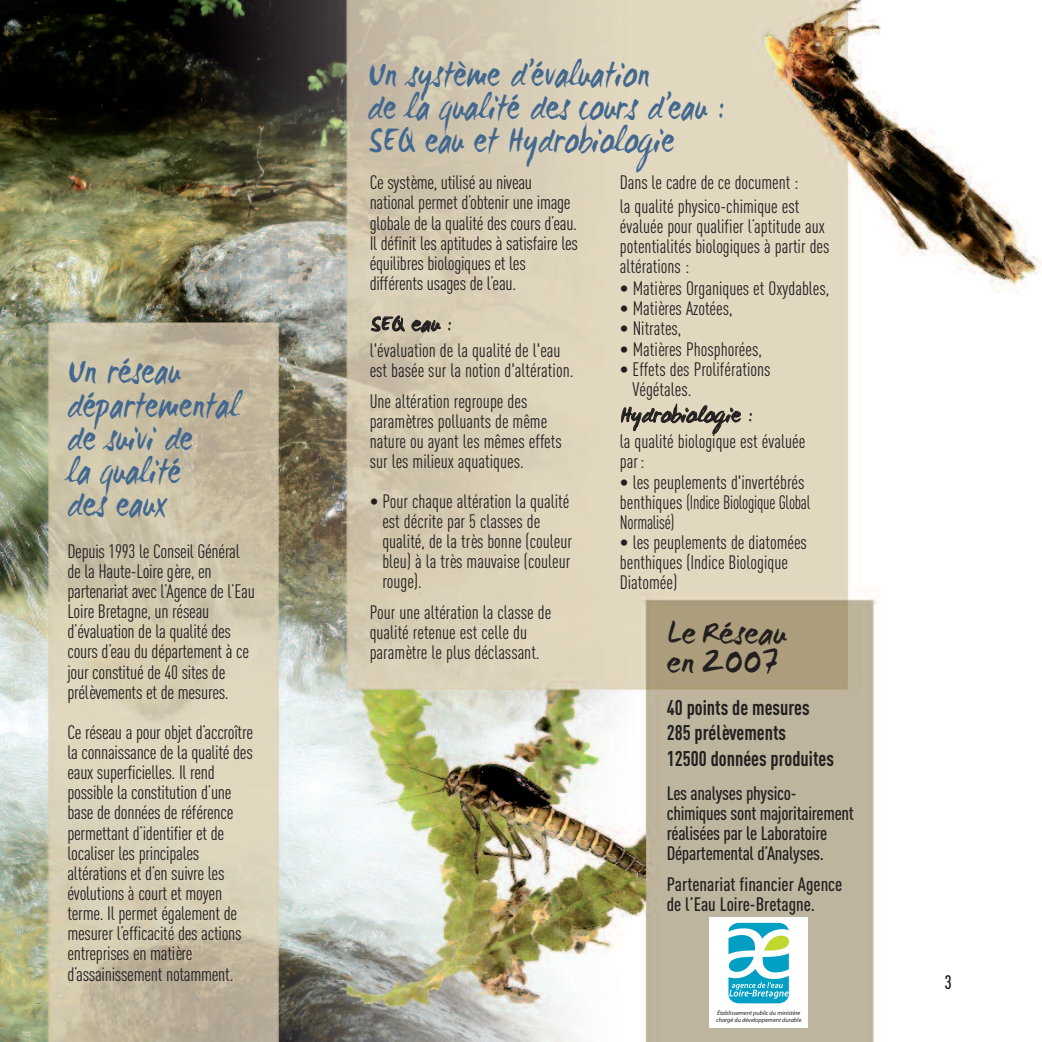
<style>
.page{position:relative;width:1042px;height:1042px;background:#fff}
.page>*{position:absolute;margin:0;border:0;box-sizing:border-box;transform-origin:0 0}
.t1{font:38.5px/33.2px "WC Mano Negra Bta";color:#436890;scale:.8 1}
.t2{font:33.25px/29.8px "WC Mano Negra Bta";color:#231f20}
.t3{font:22.75px "WC Mano Negra Bta";color:#231f20}
.t4{font:700 21px/25.2px "DIN Cond";color:#231f20;scale:.95 1}
.t5{font:19.25px/20.1px "DIN Cond";letter-spacing:-.005em;color:#231f20}
.t6{font:500 19.25px/20.1px "DIN Cond";letter-spacing:-.015em;color:#231f20}
.t7{font:italic 6.3px/7.5px "Myriad Pro";color:#231f20}
</style>
<div class="page">
<img style="left:0;top:0;width:1042px;height:1042px">
<div style="left:709px;top:917px;width:99px;height:111px;background:#fff"></div>
<svg style="left:728px;top:922px;width:61px;height:82px"></svg>
<h1 class="t1" style="left:67px;top:351px;width:217px">Un réseau départemental de suivi de<br>la qualité<br>des eaux</h1>
<p class="t5" style="left:67px;top:543px;width:189px">Depuis 1993 le Conseil Général de la Haute-Loire gère, en partenariat avec l’Agence de l’Eau<br>Loire Bretagne, un réseau d’évaluation de la qualité des cours d’eau du département à ce jour constitué de 40 sites de prélèvements et de mesures.</p>
<p class="t5" style="left:67px;top:724px;width:187px">Ce réseau a pour objet d’accroître la connaissance de la qualité des eaux superficielles. Il rend possible la constitution d’une base de données de référence permettant d’identifier et de localiser les principales altérations et d’en suivre les évolutions à court et moyen terme. Il permet également de mesurer l’efficacité des actions entreprises en matière d’assainissement notamment.</p>
<h1 class="t1" style="left:368px;top:54px;width:447px">Un système d’évaluation<br>de la qualité des cours d’eau :<br>SEQ eau et Hydrobiologie</h1>
<p class="t5" style="left:370px;top:174px;width:210px">Ce système, utilisé au niveau national permet d’obtenir une image globale de la qualité des cours d’eau.<br>Il définit les aptitudes à satisfaire les équilibres biologiques et les différents usages de l’eau.</p>
<p class="t3" style="left:370px;top:308px;width:83px">SEQ eau :</p>
<p class="t5" style="left:370px;top:342px;width:205px">l'évaluation de la qualité de l'eau est basée sur la notion d'altération.</p>
<p class="t5" style="left:370px;top:393px;width:194px">Une altération regroupe des paramètres polluants de même nature ou ayant les mêmes effets sur les milieux aquatiques.</p>
<p class="t5" style="left:382px;top:493px;width:191px;text-indent:-13px">• Pour chaque altération la qualité est décrite par 5 classes de qualité, de la très bonne (couleur bleu) à la très mauvaise (couleur rouge).</p>
<p class="t5" style="left:370px;top:604px;width:183px">Pour une altération la classe de qualité retenue est celle du paramètre le plus déclassant.</p>
<p class="t5" style="left:620px;top:172px;width:181px;line-height:23.6px">Dans le cadre de ce document : la qualité physico-chimique est</p>
<p class="t5" style="left:620px;top:218px;width:211px">évaluée pour qualifier l’aptitude aux potentialités biologiques à partir des altérations :</p>
<p class="t5" style="left:620px;top:280px;width:211px">• Matières Organiques et Oxydables,</p>
<p class="t5" style="left:620px;top:300px;width:114px">• Matières Azotées,</p>
<p class="t5" style="left:620px;top:320px;width:63px">• Nitrates,</p>
<p class="t5" style="left:620px;top:340px;width:143px">• Matières Phosphorées,</p>
<p class="t5" style="left:632px;top:361px;width:139px;text-indent:-13px">• Effets des Proliférations<br>Végétales.</p>
<p class="t3" style="left:620px;top:399px;width:134px">Hydrobiologie :</p>
<p class="t5" style="left:620px;top:433px;width:187px">la qualité biologique est évaluée par:</p>
<p class="t5" style="left:620px;top:473px;width:192px">• les peuplements d'invertébrés benthiques (Indice Biologique Global<br>Normalisé)</p>
<p class="t5" style="left:620px;top:534px;width:189px">• les peuplements de diatomées benthiques (Indice Biologique<br>Diatomée)</p>
<h2 class="t2" style="left:667px;top:615px;width:121px">Le Réseau en 2007</h2>
<p class="t4" style="left:667px;top:697px;width:178px">40 points de mesures<br>285 prélèvements<br>12500 données produites</p>
<p class="t6" style="left:667px;top:784px;width:189px">Les analyses physico&shy;chimiques sont majoritairement réalisées par le Laboratoire<br>Départemental d’Analyses.</p>
<p class="t6" style="left:667px;top:875px;width:177px">Partenariat financier Agence de l’Eau Loire-Bretagne.</p>
<p class="t7" style="left:716px;top:1009px;width:87px">Établissement public du ministère chargé du développement durable</p>
<p class="t6" style="left:944px;top:974px;width:9px">3</p>
</div>
